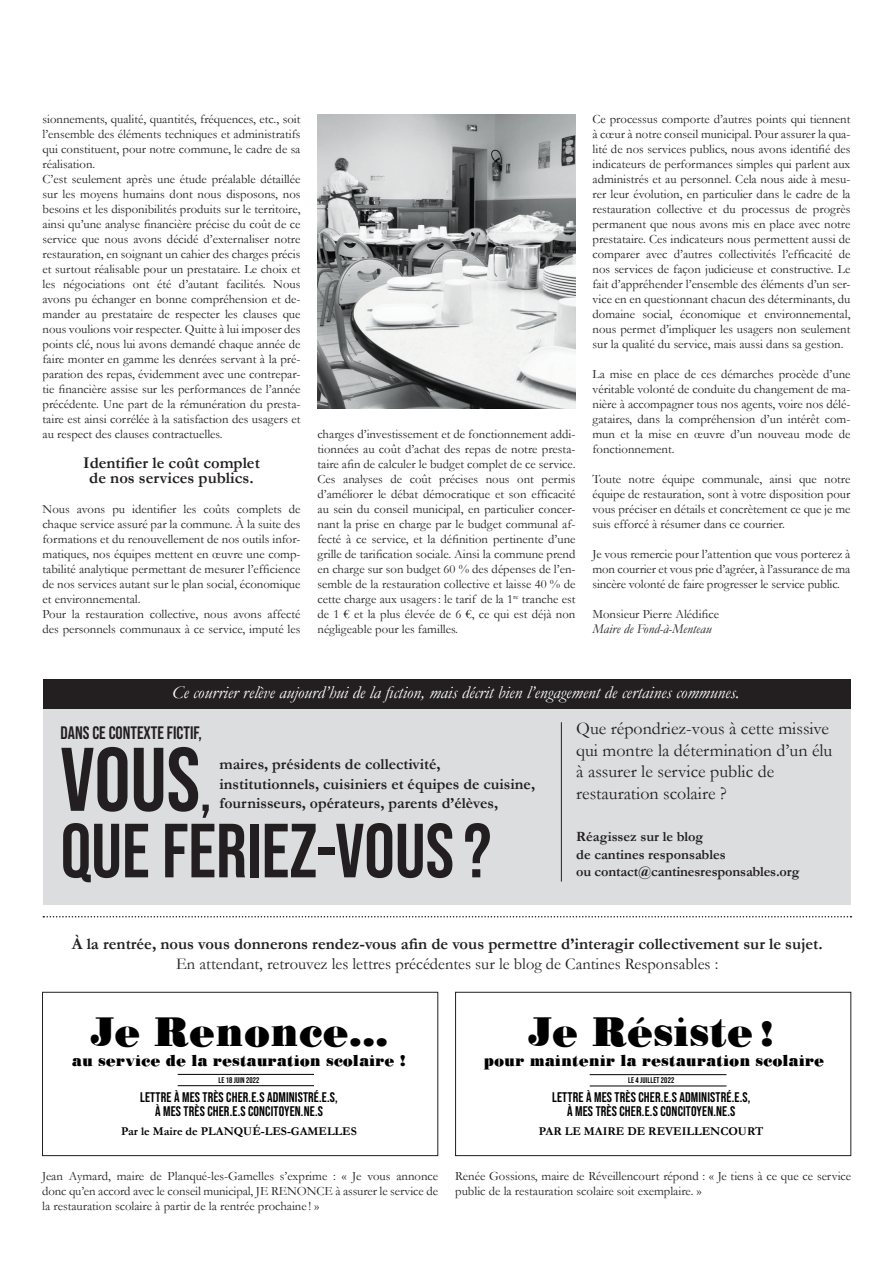
<style>
.page{position:relative;width:893px;height:1263px;background:#fff}
.page>*{position:absolute;margin:0;border:0;box-sizing:border-box;transform-origin:0 0}
.t1{font:90px "Bebas Neue";color:#231f20}
.t2{font:76.5px "Bebas Neue";color:#231f20}
.t3{font:800 41.7px "Bodoni";letter-spacing:.025em;color:#000001;scale:.91 1}
.t4{font:800 41.55px "Bodoni";letter-spacing:.025em;color:#000001;scale:.91 1}
.t5{font:18px/21.6px "Garamond";color:#231f20}
.t6{font:italic 18px "Garamond";color:#fff}
.t7{font:18px "Bebas Neue";color:#231f20}
.t8{font:700 16.5px/15px "Garamond";color:#231f20;text-align:center}
.t9{font:16.5px "Garamond";color:#231f20}
.t10{font:800 16.05px "Bodoni";letter-spacing:.025em;color:#000001;scale:.91 1}
.t11{font:800 15.9px "Bodoni";letter-spacing:.025em;color:#000001;scale:.91 1}
.t12{font:700 15.75px/19.5px "Garamond";color:#231f20}
.t13{font:700 14.25px/17.1px "Garamond";color:#231f20}
.t14{font:13.95px/14px "Bebas Neue";letter-spacing:.01em;color:#000001;text-align:center}
.t15{font:13.8px/13.8px "Bebas Neue";letter-spacing:.01em;color:#000001;text-align:center}
.t16{font:italic 13.5px "Garamond";color:#231f20}
.t17{font:12.75px/15px "Garamond";color:#231f20;text-align:justify}
.t18{font:700 12px "Garamond";color:#000001}
.t19{font:8.25px "Bebas Neue";letter-spacing:.01em;color:#000001}
.s1{font-size:58.5px}
.s2{font-size:36px}
.s3{font-size:36.15px}
</style>
<div class="page">
<svg style="left:43px;top:916px;width:808px;height:1px"></svg>
<div style="left:43px;top:679px;width:808px;height:30px;background:#231f20"></div>
<div style="left:43px;top:709px;width:808px;height:196px;background:#dcdddf"></div>
<hr style="left:561px;top:722px;width:1px;height:159px;background:#231f20">
<img style="left:317px;top:115px;width:258px;height:293px">
<hr style="left:178px;top:1074px;width:136px;height:1px;background:#000001">
<hr style="left:178px;top:1085px;width:136px;height:1px;background:#000001">
<div style="left:42px;top:992px;width:396px;height:164px;border:1px solid #231f20"></div>
<hr style="left:590px;top:1074px;width:136px;height:1px;background:#000001">
<hr style="left:590px;top:1086px;width:136px;height:1px;background:#000001">
<div style="left:455px;top:992px;width:396px;height:164px;border:1px solid #231f20"></div>
<p class="t17" style="left:43px;top:111px;width:259px;text-align:left">sionnements, qualité, quantités, fréquences, etc., soit l’ensemble des éléments techniques et administratifs qui constituent, pour notre commune, le cadre de sa réalisation.<br>C’est seulement après une étude préalable détaillée sur les moyens humains dont nous disposons, nos besoins et les disponibilités produits sur le territoire, ainsi qu’une analyse financière précise du coût de ce service que nous avons décidé d’externaliser notre restauration, en soignant un cahier des charges précis et surtout réalisable pour un prestataire. Le choix et les négociations ont été d’autant facilités. Nous avons pu échanger en bonne compréhension et de&shy;mander au prestataire de respecter les clauses que nous voulions voir respecter. Quitte à lui imposer des points clé, nous lui avons demandé chaque année de faire monter en gamme les denrées servant à la pré&shy;paration des repas, évidemment avec une contrepar&shy;tie financière assise sur les performances de l’année précédente. Une part de la rémunération du presta&shy;taire est ainsi corrélée à la satisfaction des usagers et au respect des clauses contractuelles.</p>
<p class="t8" style="left:83px;top:455px;width:178px">Identifier le coût complet de nos services publics.</p>
<p class="t17" style="left:43px;top:501px;width:259px;text-align:left">Nous avons pu identifier les coûts complets de chaque service assuré par la commune. À la suite des formations et du renouvellement de nos outils infor&shy;matiques, nos équipes mettent en œuvre une comp&shy;tabilité analytique permettant de mesurer l’efficience de nos services autant sur le plan social, économique et environnemental.<br>Pour la restauration collective, nous avons affecté des personnels communaux à ce service, imputé les</p>
<p class="t17" style="left:317px;top:426px;width:260px">charges d’investissement et de fonctionnement addi&shy;tionnées au coût d’achat des repas de notre presta&shy;taire afin de calculer le budget complet de ce service.<br>Ces analyses de coût précises nous ont permis d’améliorer le débat démocratique et son efficacité au sein du conseil municipal, en particulier concer&shy;nant la prise en charge par le budget communal af&shy;fecté à ce service, et la définition pertinente d’une grille de tarification sociale. Ainsi la commune prend en charge sur son budget 60 % des dépenses de l’en&shy;semble de la restauration collective et laisse 40 % de cette charge aux usagers: le tarif de la 1<sup>re</sup> tranche est de 1 € et la plus élevée de 6 €, ce qui est déjà non négligeable pour les familles.</p>
<p class="t17" style="left:592px;top:111px;width:259px">Ce processus comporte d’autres points qui tiennent à cœur à notre conseil municipal. Pour assurer la qua&shy;lité de nos services publics, nous avons identifié des indicateurs de performances simples qui parlent aux administrés et au personnel. Cela nous aide à mesu&shy;rer leur évolution, en particulier dans le cadre de la restauration collective et du processus de progrès permanent que nous avons mis en place avec notre prestataire. Ces indicateurs nous permettent aussi de comparer avec d’autres collectivités l’efficacité de nos services de façon judicieuse et constructive. Le fait d’appréhender l’ensemble des éléments d’un ser&shy;vice en en questionnant chacun des déterminants, du domaine social, économique et environnemental, nous permet d’impliquer les usagers non seulement sur la qualité du service, mais aussi dans sa gestion.</p>
<p class="t17" style="left:592px;top:366px;width:259px">La mise en place de ces démarches procède d’une véritable volonté de conduite du changement de ma&shy;nière à accompagner tous nos agents, voire nos délé&shy;gataires, dans la compréhension d’un intérêt com&shy;mun et la mise en œuvre d’un nouveau mode de fonctionnement.</p>
<p class="t17" style="left:592px;top:471px;width:259px">Toute notre équipe communale, ainsi que notre équipe de restauration, sont à votre disposition pour vous préciser en détails et concrètement ce que je me suis efforcé à résumer dans ce courrier.</p>
<p class="t17" style="left:592px;top:546px;width:259px">Je vous remercie pour l’attention que vous porterez à mon courrier et vous prie d’agréer, à l’assurance de ma sincère volonté de faire progresser le service public.</p>
<p class="t17" style="left:592px;top:606px;width:128px">Monsieur Pierre Alédifice</p>
<p class="t16" style="left:592px;top:621px;width:120px">Maire de Fond-à-Menteau</p>
<h3 class="t6" style="left:172px;top:681px;width:569px">Ce courrier relève aujourd’hui de la fiction, mais décrit bien l’engagement de certaines communes.</h3>
<h3 class="t7" style="left:61px;top:723px;width:143px">DANS CE CONTEXTE FICTIF,</h3>
<h1 class="t1" style="left:60px;top:729px;width:152px">VOUS<span class="s1">,</span></h1>
<h2 class="t2" style="left:61px;top:807px;width:432px">QUE FERIEZ-VOUS?</h2>
<p class="t12" style="left:219px;top:754px;width:317px">maires, présidents de collectivité, institutionnels, cuisiniers et équipes de cuisine, fournisseurs, opérateurs, parents d’élèves,</p>
<h3 class="t5" style="left:576px;top:717px;width:258px">Que répondriez-vous à cette missive qui montre la détermination d’un élu à assurer le service public de restauration scolaire ?</h3>
<p class="t13" style="left:576px;top:828px;width:225px">Réagissez sur le blog<br>de cantines responsables<br>ou contact@cantinesresponsables.org</p>
<p class="t8" style="left:72px;top:936px;width:752px">À la rentrée, nous vous donnerons rendez-vous afin de vous permettre d’interagir collectivement sur le sujet.</p>
<p class="t9" style="left:176px;top:953px;width:544px">En attendant, retrouvez les lettres précédentes sur le blog de Cantines Responsables :</p>
<h3 class="t4" style="left:91px;top:999px;width:326px">Je Renonce<span class="s2">...</span></h3>
<h3 class="t3" style="left:529px;top:999px;width:271px">Je Résiste <span class="s3">!</span></h3>
<p class="t11" style="left:72px;top:1048px;width:368px">au service de la restauration scolaire !</p>
<p class="t10" style="left:484px;top:1048px;width:375px">pour maintenir la restauration scolaire</p>
<p class="t19" style="left:218px;top:1075px;width:43px">LE 18 JUIN 2022</p>
<p class="t19" style="left:628px;top:1075px;width:48px">LE 4 JUILLET 2022</p>
<p class="t15" style="left:140px;top:1090px;width:199px">LETTRE À MES TRÈS CHER.E.S ADMINISTRÉ.E.S,<br>À MES TRÈS CHER.E.S CONCITOYEN.NE.S</p>
<p class="t18" style="left:121px;top:1124px;width:237px">Par le Maire de PLANQUÉ-LES-GAMELLES</p>
<p class="t14" style="left:552px;top:1090px;width:200px">LETTRE À MES TRÈS CHER.E.S ADMINISTRÉ.E.S,<br>À MES TRÈS CHER.E.S CONCITOYEN.NE.S</p>
<p class="t18" style="left:539px;top:1124px;width:226px">PAR LE MAIRE DE REVEILLENCOURT</p>
<p class="t17" style="left:42px;top:1168px;width:398px">Jean Aymard, maire de Planqué-les-Gamelles s’exprime : « Je vous annonce donc qu’en accord avec le conseil municipal, JE RENONCE à assurer le service de la restauration scolaire à partir de la rentrée prochaine ! »</p>
<p class="t17" style="left:455px;top:1168px;width:398px">Renée Gossions, maire de Réveillencourt répond : « Je tiens à ce que ce service public de la restauration scolaire soit exemplaire. »</p>
</div>
